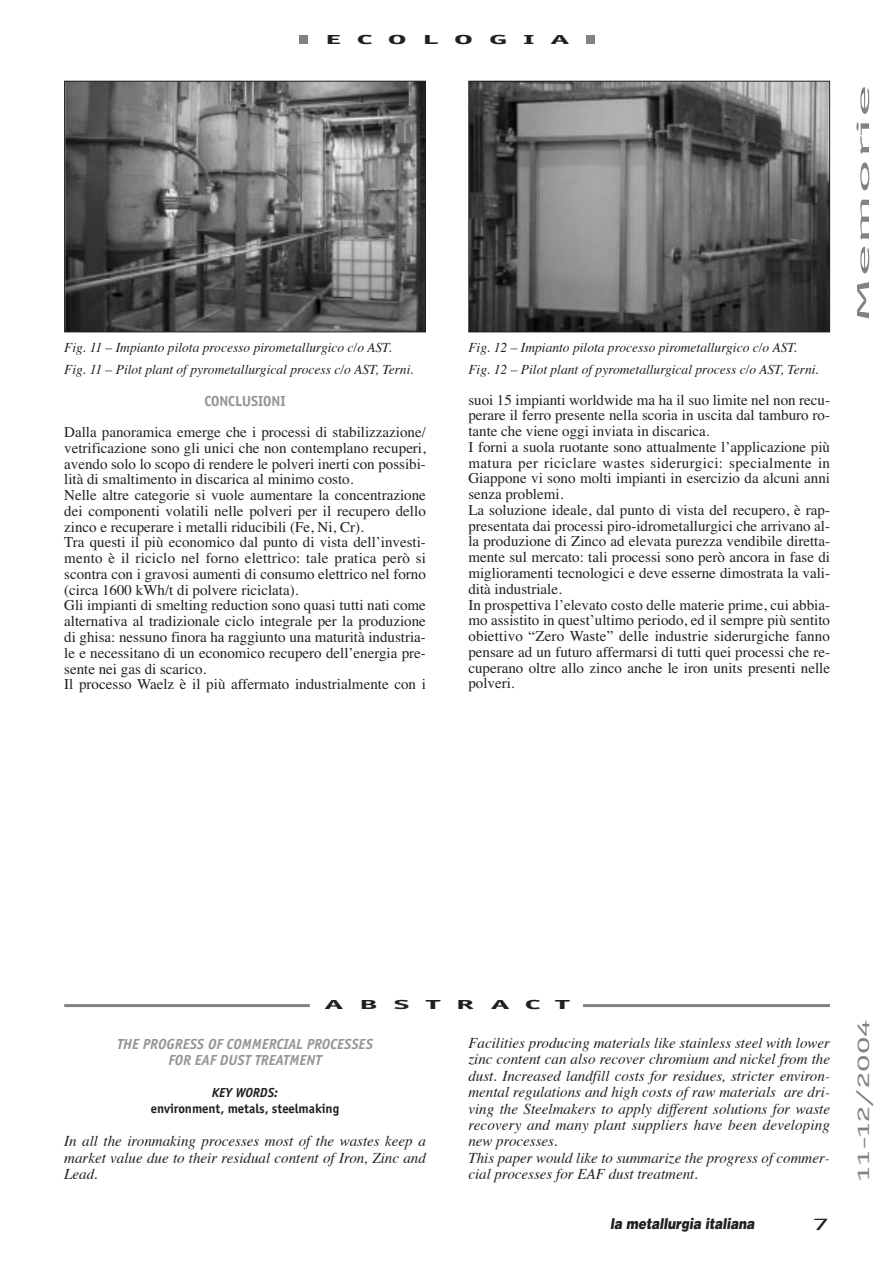
<style>
.page{position:relative;width:893px;height:1262px;background:#fff}
.page>*{position:absolute;margin:0;border:0;box-sizing:border-box;transform-origin:0 0}
.t1{font:18px "Officina Sans";color:#808285;scale:2 1}
.t2{font:18px "Officina Sans";color:#808285;scale:4 1}
.t3{font:18px "Officina Sans";color:#231f20;scale:2 1}
.t4{font:15px/15.8px "Times";color:#231f20}
.t5{font:italic 15px/16.5px "Times";color:#231f20;text-align:justify}
.t6{font:italic 700 15px/16.6px "Officina Sans";color:#939598;text-align:center}
.t7{font:italic 900 15px "Helvetica";color:#231f20;scale:.8 1}
.t8{font:700 15px "Officina Sans";color:#939598}
.t9{font:italic 13.5px/21.8px "Times";color:#231f20}
.t10{font:700 13.5px "Officina Sans";color:#231f20}
.t11{font:italic 700 13.5px "Officina Sans";color:#231f20}
.t12{font:700 13.5px "Officina Sans";letter-spacing:.475em;color:#231f20;scale:2.5 1}
.t13{font:700 13.5px "Officina Sans";color:#231f20;scale:2.5 1}
</style>
<div class="page">
<div style="left:586px;top:36px;width:9px;height:8px;background:#808285"></div>
<div style="left:299px;top:36px;width:9px;height:8px;background:#808285"></div>
<img style="left:66px;top:83px;width:358px;height:247px">
<div style="left:64px;top:81px;width:362px;height:251px;border:1px solid #231f20"></div>
<img style="left:470px;top:83px;width:358px;height:247px">
<div style="left:468px;top:81px;width:362px;height:251px;border:1px solid #231f20"></div>
<hr style="left:64px;top:1004px;width:246px;height:3px;background:#808285">
<hr style="left:583px;top:1004px;width:247px;height:3px;background:#808285">
<p class="t12" style="left:325px;top:34px;width:99px">ECOLOGIA</p>
<p class="t9" style="left:64px;top:338px;width:351px">Fig. 11 – Impianto pilota processo pirometallurgico c/o AST.<br>Fig. 11 – Pilot plant of pyrometallurgical process c/o AST, Terni.</p>
<p class="t9" style="left:468px;top:338px;width:352px">Fig. 12 – Impianto pilota processo pirometallurgico c/o AST.<br>Fig. 12 – Pilot plant of pyrometallurgical process c/o AST, Terni.</p>
<p class="t4" style="left:468px;top:393px;width:363px">suoi 15 impianti worldwide ma ha il suo limite nel non recu&shy;perare il ferro presente nella scoria in uscita dal tamburo ro&shy;tante che viene oggi inviata in discarica.<br>I forni a suola ruotante sono attualmente l’applicazione più matura per riciclare wastes siderurgici: specialmente in Giappone vi sono molti impianti in esercizio da alcuni anni senza problemi.<br>La soluzione ideale, dal punto di vista del recupero, è rap&shy;presentata dai processi piro-idrometallurgici che arrivano al&shy;la produzione di Zinco ad elevata purezza vendibile diretta&shy;mente sul mercato: tali processi sono però ancora in fase di miglioramenti tecnologici e deve esserne dimostrata la vali&shy;dità industriale.<br>In prospettiva l’elevato costo delle materie prime, cui abbia&shy;mo assistito in quest’ultimo periodo, ed il sempre più sentito obiettivo “Zero Waste” delle industrie siderurgiche fanno pensare ad un futuro affermarsi di tutti quei processi che re&shy;cuperano oltre allo zinco anche le iron units presenti nelle polveri.</p>
<p class="t8" style="left:204px;top:395px;width:83px">CONCLUSIONI</p>
<p class="t4" style="left:64px;top:426px;width:363px">Dalla panoramica emerge che i processi di stabilizzazione/ vetrificazione sono gli unici che non contemplano recuperi, avendo solo lo scopo di rendere le polveri inerti con possibi&shy;lità di smaltimento in discarica al minimo costo.<br>Nelle altre categorie si vuole aumentare la concentrazione dei componenti volatili nelle polveri per il recupero dello zinco e recuperare i metalli riducibili (Fe, Ni, Cr).<br>Tra questi il più economico dal punto di vista dell’investi&shy;mento è il riciclo nel forno elettrico: tale pratica però si scontra con i gravosi aumenti di consumo elettrico nel forno (circa 1600 kWh/t di polvere riciclata).<br>Gli impianti di smelting reduction sono quasi tutti nati come alternativa al tradizionale ciclo integrale per la produzione di ghisa: nessuno finora ha raggiunto una maturità industria&shy;le e necessitano di un economico recupero dell’energia pre&shy;sente nei gas di scarico.<br>Il processo Waelz è il più affermato industrialmente con i</p>
<p class="t2" style="left:856px;top:323px;width:61px;rotate:-90deg">Memorie</p>
<p class="t13" style="left:325px;top:999px;width:61px">ABSTR</p>
<p class="t13" style="left:491px;top:999px;width:33px">ACT</p>
<p class="t6" style="left:117px;top:1036px;width:257px">THE PROGRESS OF COMMERCIAL PROCESSES<br>FOR EAF DUST TREATMENT</p>
<p class="t11" style="left:212px;top:1087px;width:68px">KEY WORDS:</p>
<p class="t10" style="left:151px;top:1102px;width:190px">environment, metals, steelmaking</p>
<p class="t5" style="left:64px;top:1133px;width:363px">In all the ironmaking processes most of the wastes keep a market value due to their residual content of Iron, Zinc and Lead.</p>
<p class="t5" style="left:468px;top:1035px;width:363px;text-align:left">Facilities producing materials like stainless steel with lower zinc content can also recover chromium and nickel from the dust. Increased landfill costs for residues, stricter environ&shy;mental regulations and high costs of raw materials are dri&shy;ving the Steelmakers to apply different solutions for waste recovery and many plant suppliers have been developing new processes.<br>This paper would like to summarize the progress of commer&shy;cial processes for EAF dust treatment.</p>
<p class="t7" style="left:610px;top:1217px;width:182px">la metallurgia italiana</p>
<p class="t3" style="left:812px;top:1217px;width:10px">7</p>
<p class="t1" style="left:856px;top:1182px;width:83px;rotate:-90deg">11-12/2004</p>
</div>
